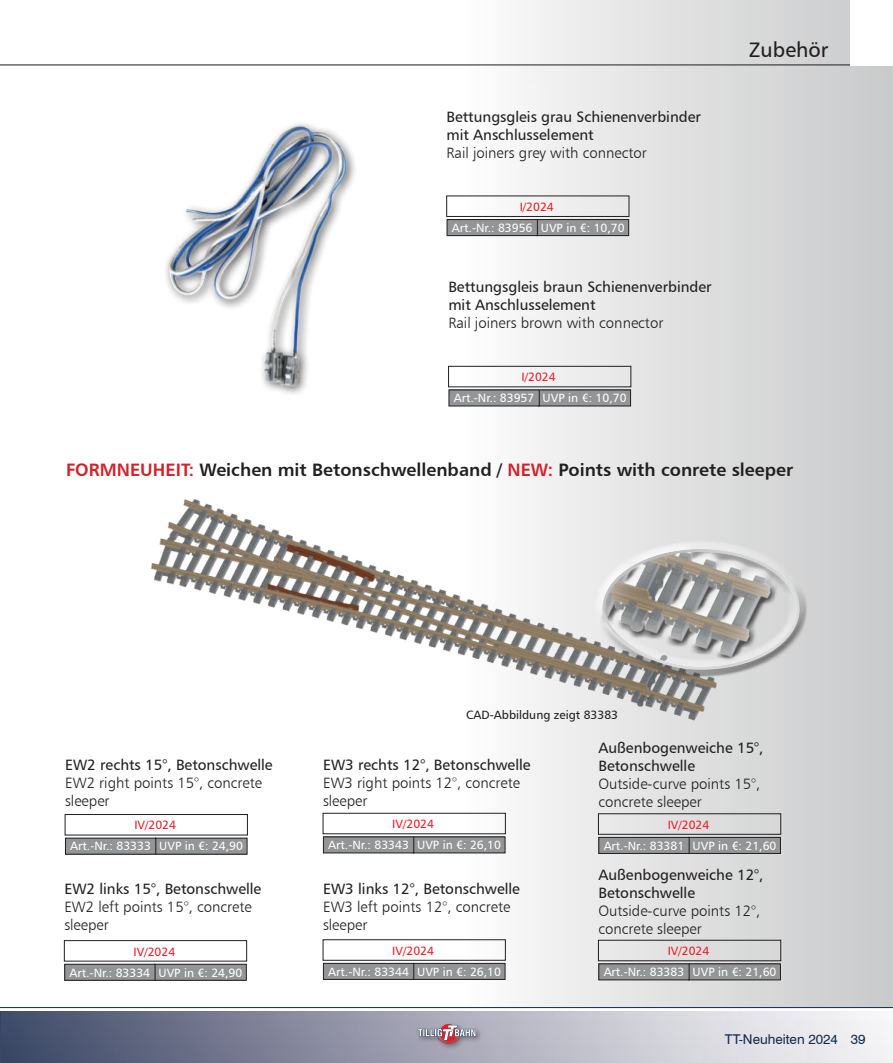
<style>
.page{position:relative;width:893px;height:1063px;background:#fff}
.page>*{position:absolute;margin:0;border:0;box-sizing:border-box;transform-origin:0 0}
.t1{font:21px "Humanist 777 BT Roman B";color:#221f1f}
.t2{font:18px "Humanist 777 BT Bold B";color:#221f1f}
.t3{font:15px/18px "Humanist 777 BT Roman B";color:#221f1f}
.t4{font:15px/18px "Humanist 777 BT Light B";color:#221f1f}
.t5{font:13.5px "Swiss 721 BT";color:#0f2c4e}
.t6{font:12px "Humanist 777 BT Roman B";color:#fff}
.t7{font:12px "Humanist 777 BT Roman B";color:#ed1c24}
.t8{font:12px "Humanist 777 BT Roman B";color:#221f1f}
.s1{color:#d12229}
</style>
<div class="page">
<img style="left:0;top:0;width:893px;height:1007px">
<img style="left:0;top:1011px;width:893px;height:52px">
<hr style="left:0;top:1007px;width:893px;height:1px;background:#0f2c4e">
<div style="left:416px;top:1022px;width:67px;height:28px;background:#221f1f;opacity:.5"></div>
<svg style="left:418px;top:1024px;width:58px;height:20px"></svg>
<hr style="left:0;top:64px;width:893px;height:1px;background:#221f1f">
<div style="left:851px;top:0;width:42px;height:65px;background:#fff"></div>
<div style="left:537px;top:220px;width:92px;height:16px;background:#939597"></div>
<div style="left:537px;top:219px;width:92px;height:17px;border:1px solid #221f1f"></div>
<div style="left:447px;top:220px;width:90px;height:16px;background:#939597"></div>
<div style="left:447px;top:219px;width:91px;height:17px;border:1px solid #221f1f"></div>
<div style="left:446px;top:196px;width:183px;height:21px;border:1px solid #221f1f"></div>
<div style="left:539px;top:390px;width:92px;height:16px;background:#939597"></div>
<div style="left:538px;top:390px;width:93px;height:16px;border:1px solid #221f1f"></div>
<div style="left:449px;top:390px;width:90px;height:16px;background:#939597"></div>
<div style="left:449px;top:390px;width:90px;height:16px;border:1px solid #221f1f"></div>
<div style="left:448px;top:366px;width:183px;height:21px;border:1px solid #221f1f"></div>
<div style="left:155px;top:838px;width:92px;height:16px;background:#939597"></div>
<div style="left:155px;top:838px;width:92px;height:16px;border:1px solid #221f1f"></div>
<div style="left:65px;top:838px;width:91px;height:16px;background:#939597"></div>
<div style="left:65px;top:838px;width:91px;height:16px;border:1px solid #221f1f"></div>
<div style="left:65px;top:814px;width:183px;height:21px;border:1px solid #221f1f"></div>
<div style="left:154px;top:964px;width:92px;height:16px;background:#939597"></div>
<div style="left:154px;top:964px;width:93px;height:16px;border:1px solid #221f1f"></div>
<div style="left:65px;top:964px;width:90px;height:16px;background:#939597"></div>
<div style="left:65px;top:964px;width:90px;height:16px;border:1px solid #221f1f"></div>
<div style="left:64px;top:940px;width:183px;height:21px;border:1px solid #221f1f"></div>
<div style="left:413px;top:837px;width:92px;height:16px;background:#939597"></div>
<div style="left:413px;top:837px;width:92px;height:16px;border:1px solid #221f1f"></div>
<div style="left:323px;top:837px;width:91px;height:16px;background:#939597"></div>
<div style="left:323px;top:837px;width:91px;height:16px;border:1px solid #221f1f"></div>
<div style="left:323px;top:813px;width:183px;height:21px;border:1px solid #221f1f"></div>
<div style="left:413px;top:963px;width:92px;height:16px;background:#939597"></div>
<div style="left:413px;top:963px;width:92px;height:17px;border:1px solid #221f1f"></div>
<div style="left:323px;top:963px;width:91px;height:16px;background:#939597"></div>
<div style="left:323px;top:963px;width:91px;height:17px;border:1px solid #221f1f"></div>
<div style="left:688px;top:837px;width:92px;height:16px;background:#939597"></div>
<div style="left:688px;top:837px;width:93px;height:17px;border:1px solid #221f1f"></div>
<div style="left:599px;top:837px;width:90px;height:16px;background:#939597"></div>
<div style="left:599px;top:837px;width:90px;height:17px;border:1px solid #221f1f"></div>
<div style="left:688px;top:964px;width:92px;height:16px;background:#939597"></div>
<div style="left:688px;top:964px;width:93px;height:16px;border:1px solid #221f1f"></div>
<div style="left:599px;top:964px;width:90px;height:16px;background:#939597"></div>
<div style="left:599px;top:964px;width:90px;height:16px;border:1px solid #221f1f"></div>
<div style="left:598px;top:940px;width:183px;height:21px;border:1px solid #221f1f"></div>
<img style="left:115px;top:470px;width:638px;height:261px">
<img style="left:98px;top:104px;width:315px;height:309px">
<svg style="left:587px;top:532px;width:228px;height:153px;background:#bebcba"></svg>
<p class="t3" style="left:446px;top:107px;width:256px">Bettungsgleis grau Schienenverbinder mit Anschlusselement</p>
<p class="t4" style="left:446px;top:143px;width:202px">Rail joiners grey with connector</p>
<p class="t7" style="left:520px;top:199px;width:36px">I/2024</p>
<p class="t6" style="left:452px;top:220px;width:174px">Art.-Nr.: 83956 UVP in €: 10,70</p>
<p class="t3" style="left:448px;top:278px;width:265px">Bettungsgleis braun Schienenverbinder mit Anschlusselement</p>
<p class="t4" style="left:448px;top:314px;width:216px">Rail joiners brown with connector</p>
<p class="t7" style="left:522px;top:370px;width:36px">I/2024</p>
<p class="t6" style="left:454px;top:391px;width:174px">Art.-Nr.: 83957 UVP in €: 10,70</p>
<h1 class="t1" style="left:749px;top:37px;width:81px">Zubehör</h1>
<p class="t2" style="left:66px;top:463px;width:729px"><span class="s1">FORMNEUHEIT:</span> Weichen mit Betonschwellenband / <span class="s1">NEW:</span> Points with conrete sleeper</p>
<p class="t3" style="left:65px;top:756px;width:209px">EW2 rechts 15°, Betonschwelle</p>
<p class="t4" style="left:65px;top:774px;width:199px">EW2 right points 15°, concrete sleeper</p>
<p class="t7" style="left:134px;top:818px;width:43px">IV/2024</p>
<p class="t6" style="left:70px;top:839px;width:174px">Art.-Nr.: 83333 UVP in €: 24,90</p>
<p class="t3" style="left:64px;top:880px;width:198px">EW2 links 15°, Betonschwelle</p>
<p class="t4" style="left:64px;top:898px;width:189px">EW2 left points 15°, concrete sleeper</p>
<p class="t7" style="left:134px;top:944px;width:43px">IV/2024</p>
<p class="t6" style="left:70px;top:965px;width:174px">Art.-Nr.: 83334 UVP in €: 24,90</p>
<p class="t8" style="left:466px;top:707px;width:153px">CAD-Abbildung zeigt 83383</p>
<p class="t3" style="left:323px;top:756px;width:209px">EW3 rechts 12°, Betonschwelle</p>
<p class="t4" style="left:323px;top:774px;width:199px">EW3 right points 12°, concrete sleeper</p>
<p class="t7" style="left:392px;top:817px;width:43px">IV/2024</p>
<p class="t6" style="left:328px;top:838px;width:174px">Art.-Nr.: 83343 UVP in €: 26,10</p>
<p class="t3" style="left:323px;top:880px;width:198px">EW3 links 12°, Betonschwelle</p>
<p class="t4" style="left:323px;top:898px;width:189px">EW3 left points 12°, concrete sleeper</p>
<p class="t7" style="left:392px;top:943px;width:43px">IV/2024</p>
<p class="t6" style="left:328px;top:964px;width:174px">Art.-Nr.: 83344 UVP in €: 26,10</p>
<p class="t3" style="left:598px;top:739px;width:167px">Außenbogenweiche 15°,<br>Betonschwelle</p>
<p class="t4" style="left:598px;top:775px;width:163px">Outside-curve points 15°, concrete sleeper</p>
<p class="t7" style="left:668px;top:817px;width:43px">IV/2024</p>
<p class="t6" style="left:604px;top:838px;width:174px">Art.-Nr.: 83381 UVP in €: 21,60</p>
<p class="t3" style="left:598px;top:865px;width:167px">Außenbogenweiche 12°,<br>Betonschwelle</p>
<p class="t4" style="left:598px;top:901px;width:163px">Outside-curve points 12°, concrete sleeper</p>
<p class="t7" style="left:668px;top:944px;width:43px">IV/2024</p>
<p class="t6" style="left:604px;top:965px;width:174px">Art.-Nr.: 83383 UVP in €: 21,60</p>
<p class="t5" style="left:725px;top:1031px;width:142px">TT-Neuheiten 2024 39</p>
</div>
